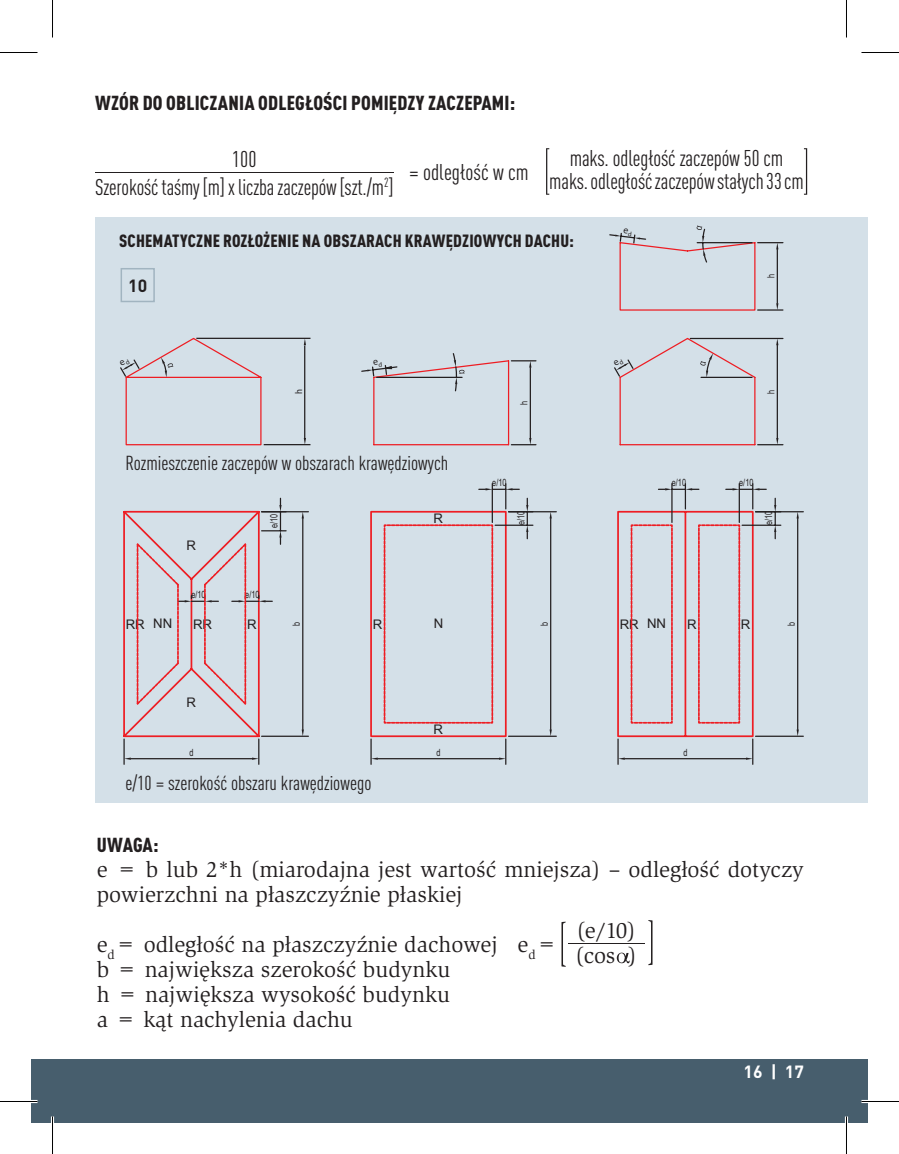
<style>
.page{position:relative;width:899px;height:1154px;background:#fff}
.page>*{position:absolute;margin:0;border:0;box-sizing:border-box;transform-origin:0 0}
.t1{font:22.5px/25px "ITC Slimbach LTCE";color:#231f20}
.t2{font:condensed 22.5px/27.5px "DIN Pro";letter-spacing:-.005em;color:#231f20;text-align:center}
.t3{font:condensed 20px "DIN Pro";color:#231f20}
.t4{font:900 condensed 20px "DIN Pro";letter-spacing:.01em;color:#231f20}
.t5{font:900 condensed 17.5px "DIN Pro";letter-spacing:.01em;color:#231f20}
.t6{font:700 17.5px "DIN Pro";color:#fff}
.t7{font:700 17.5px "DIN Pro";color:#231f20}
.t8{font:13.25px "Arial";color:#231f20}
.t9{font:10px "Arial Narrow";color:#231f20;scale:.9 1}
.t10{font:10px "Myriad Pro";color:#231f20;scale:.9 1}
</style>
<div class="page">
<div style="left:95px;top:217px;width:772px;height:585px;background:#d4e0e8"></div>
<div style="left:31px;top:1059px;width:836px;height:64px;background:#475e6d"></div>
<div style="left:121px;top:268px;width:34px;height:34px;border:2px solid #a1b4c0"></div>
<svg style="left:546px;top:148px;width:3px;height:47px"></svg>
<svg style="left:804px;top:148px;width:3px;height:47px"></svg>
<hr style="left:95px;top:172px;width:298px;height:1px;background:#231f20">
<svg style="left:617px;top:953px;width:12px;height:10px"></svg>
<hr style="left:568px;top:943px;width:77px;height:1px;background:#231f20">
<svg style="left:648px;top:920px;width:4px;height:45px"></svg>
<svg style="left:561px;top:922px;width:5px;height:45px"></svg>
<svg style="left:123px;top:510px;width:631px;height:229px"></svg>
<hr style="left:262px;top:511px;width:46px;height:1px;background:#231f20">
<hr style="left:262px;top:736px;width:46px;height:1px;background:#231f20">
<hr style="left:302px;top:518px;width:1px;height:211px;background:#231f20">
<svg style="left:302px;top:512px;width:2px;height:6px"></svg>
<svg style="left:302px;top:729px;width:2px;height:7px"></svg>
<hr style="left:508px;top:511px;width:48px;height:1px;background:#231f20">
<hr style="left:508px;top:736px;width:48px;height:1px;background:#231f20">
<hr style="left:550px;top:518px;width:1px;height:211px;background:#231f20">
<svg style="left:549px;top:512px;width:3px;height:6px"></svg>
<svg style="left:549px;top:729px;width:3px;height:7px"></svg>
<hr style="left:625px;top:758px;width:121px;height:1px;background:#231f20">
<svg style="left:617px;top:739px;width:8px;height:25px"></svg>
<svg style="left:746px;top:739px;width:7px;height:25px"></svg>
<hr style="left:755px;top:736px;width:48px;height:1px;background:#231f20">
<hr style="left:755px;top:511px;width:48px;height:1px;background:#231f20">
<hr style="left:797px;top:518px;width:1px;height:211px;background:#231f20">
<svg style="left:796px;top:729px;width:3px;height:7px"></svg>
<svg style="left:796px;top:512px;width:3px;height:6px"></svg>
<hr style="left:123px;top:739px;width:2px;height:25px;background:#231f20">
<hr style="left:131px;top:758px;width:121px;height:1px;background:#231f20">
<svg style="left:124px;top:757px;width:7px;height:3px"></svg>
<svg style="left:252px;top:739px;width:7px;height:25px"></svg>
<hr style="left:370px;top:739px;width:2px;height:25px;background:#231f20">
<hr style="left:378px;top:758px;width:121px;height:1px;background:#231f20">
<svg style="left:371px;top:757px;width:7px;height:3px"></svg>
<svg style="left:499px;top:739px;width:7px;height:25px"></svg>
<svg style="left:135px;top:498px;width:151px;height:208px"></svg>
<svg style="left:383px;top:484px;width:150px;height:240px"></svg>
<svg style="left:630px;top:484px;width:151px;height:240px"></svg>
<svg style="left:124px;top:244px;width:632px;height:202px"></svg>
<svg style="left:304px;top:438px;width:2px;height:6px"></svg>
<svg style="left:304px;top:339px;width:2px;height:6px"></svg>
<svg style="left:161px;top:357px;width:12px;height:20px"></svg>
<hr style="left:530px;top:368px;width:1px;height:70px;background:#231f20">
<svg style="left:511px;top:360px;width:25px;height:8px"></svg>
<svg style="left:511px;top:438px;width:25px;height:7px"></svg>
<hr style="left:757px;top:309px;width:26px;height:2px;background:#231f20">
<hr style="left:776px;top:249px;width:2px;height:54px;background:#231f20">
<svg style="left:776px;top:303px;width:2px;height:7px"></svg>
<hr style="left:690px;top:338px;width:93px;height:1px;background:#231f20">
<hr style="left:776px;top:345px;width:2px;height:93px;background:#231f20">
<svg style="left:757px;top:438px;width:26px;height:7px"></svg>
<svg style="left:696px;top:225px;width:87px;height:39px"></svg>
<svg style="left:700px;top:353px;width:53px;height:26px"></svg>
<hr style="left:196px;top:338px;width:114px;height:1px;background:#231f20">
<hr style="left:264px;top:444px;width:46px;height:1px;background:#231f20">
<hr style="left:304px;top:345px;width:1px;height:93px;background:#231f20">
<hr style="left:0;top:1100px;width:38px;height:3px;background:#fff">
<hr style="left:861px;top:1100px;width:38px;height:3px;background:#fff">
<hr style="left:51px;top:1116px;width:3px;height:38px;background:#fff">
<hr style="left:845px;top:1116px;width:3px;height:38px;background:#fff">
<hr style="left:0;top:52px;width:38px;height:1px;background:#000">
<hr style="left:861px;top:52px;width:38px;height:1px;background:#000">
<hr style="left:0;top:1101px;width:38px;height:1px;background:#000">
<hr style="left:861px;top:1101px;width:38px;height:1px;background:#000">
<hr style="left:52px;top:0;width:1px;height:38px;background:#000">
<hr style="left:52px;top:1116px;width:1px;height:38px;background:#000">
<hr style="left:846px;top:0;width:1px;height:38px;background:#000">
<hr style="left:846px;top:1116px;width:1px;height:38px;background:#000">
<svg style="left:120px;top:358px;width:21px;height:20px"></svg>
<svg style="left:360px;top:352px;width:104px;height:40px"></svg>
<svg style="left:609px;top:232px;width:38px;height:12px"></svg>
<svg style="left:613px;top:358px;width:21px;height:20px"></svg>
<p class="t4" style="left:95px;top:88px;width:421px">WZÓR DO OBLICZANIA ODLEGŁOŚCI POMIĘDZY ZACZEPAMI:</p>
<p class="t2" style="left:95px;top:144px;width:300px">100<br>Szerokość taśmy [m] x liczba zaczepów [szt./m<sup>2</sup>]</p>
<p class="t2" style="left:409px;top:157px;width:121px">= odległość w cm</p>
<p class="t2" style="left:549px;top:145px;width:256px;line-height:22.5px">maks. odległość zaczepów 50 cm maks. odległość zaczepów stałych 33 cm</p>
<p class="t5" style="left:119px;top:227px;width:456px">SCHEMATYCZNE ROZŁOŻENIE NA OBSZARACH KRAWĘDZIOWYCH DACHU:</p>
<p class="t7" style="left:128px;top:271px;width:21px">10</p>
<p class="t9" style="left:763px;top:278px;width:6px;rotate:-90deg">h</p>
<p class="t10" style="left:292px;top:394px;width:7px;rotate:-90deg">h</p>
<p class="t9" style="left:517px;top:405px;width:6px;rotate:-90deg">h</p>
<p class="t9" style="left:763px;top:394px;width:6px;rotate:-90deg">h</p>
<p class="t3" style="left:125px;top:449px;width:324px">Rozmieszczenie zaczepów w obszarach krawędziowych</p>
<p class="t8" style="left:186px;top:537px;width:11px">R</p>
<p class="t9" style="left:267px;top:528px;width:17px;rotate:-90deg">e/10</p>
<p class="t8" style="left:433px;top:510px;width:11px">R</p>
<p class="t9" style="left:492px;top:475px;width:17px">e/10</p>
<p class="t9" style="left:739px;top:475px;width:17px">e/10</p>
<p class="t9" style="left:672px;top:475px;width:17px">e/10</p>
<p class="t9" style="left:513px;top:525px;width:17px;rotate:-90deg">e/10</p>
<p class="t9" style="left:761px;top:525px;width:17px;rotate:-90deg">e/10</p>
<p class="t9" style="left:191px;top:587px;width:17px">e/10</p>
<p class="t9" style="left:245px;top:587px;width:17px">e/10</p>
<p class="t8" style="left:126px;top:615px;width:48px">RR NN</p>
<p class="t8" style="left:193px;top:615px;width:21px">RR</p>
<p class="t8" style="left:247px;top:615px;width:11px">R</p>
<p class="t8" style="left:373px;top:615px;width:11px">R</p>
<p class="t8" style="left:434px;top:615px;width:11px">N</p>
<p class="t8" style="left:620px;top:615px;width:48px">RR NN</p>
<p class="t8" style="left:687px;top:615px;width:11px">R</p>
<p class="t8" style="left:741px;top:615px;width:11px">R</p>
<p class="t9" style="left:289px;top:626px;width:6px;rotate:-90deg">b</p>
<p class="t9" style="left:537px;top:626px;width:6px;rotate:-90deg">b</p>
<p class="t9" style="left:784px;top:626px;width:6px;rotate:-90deg">b</p>
<p class="t8" style="left:186px;top:694px;width:11px">R</p>
<p class="t9" style="left:190px;top:745px;width:6px">d</p>
<p class="t3" style="left:125px;top:768px;width:247px">e/10 = szerokość obszaru krawędziowego</p>
<p class="t8" style="left:433px;top:721px;width:11px">R</p>
<p class="t9" style="left:436px;top:745px;width:6px">d</p>
<p class="t9" style="left:683px;top:745px;width:6px">d</p>
<p class="t4" style="left:97px;top:829px;width:63px">UWAGA:</p>
<p class="t1" style="left:97px;top:857px;width:708px">e = b lub 2*h (miarodajna jest wartość mniejsza) – odległość dotyczy powierzchni na płaszczyźnie płaskiej</p>
<p class="t1" style="left:97px;top:932px;width:462px">e<sub>d</sub>= odległość na płaszczyźnie dachowej e<sub>d</sub>= b = największa szerokość budynku<br>h = największa wysokość budynku<br>a = kąt nachylenia dachu</p>
<p class="t1" style="left:575px;top:918px;width:63px">(e/10) (cos )</p>
<p class="t6" style="left:743px;top:1057px;width:62px">16 | 17</p>
</div>
